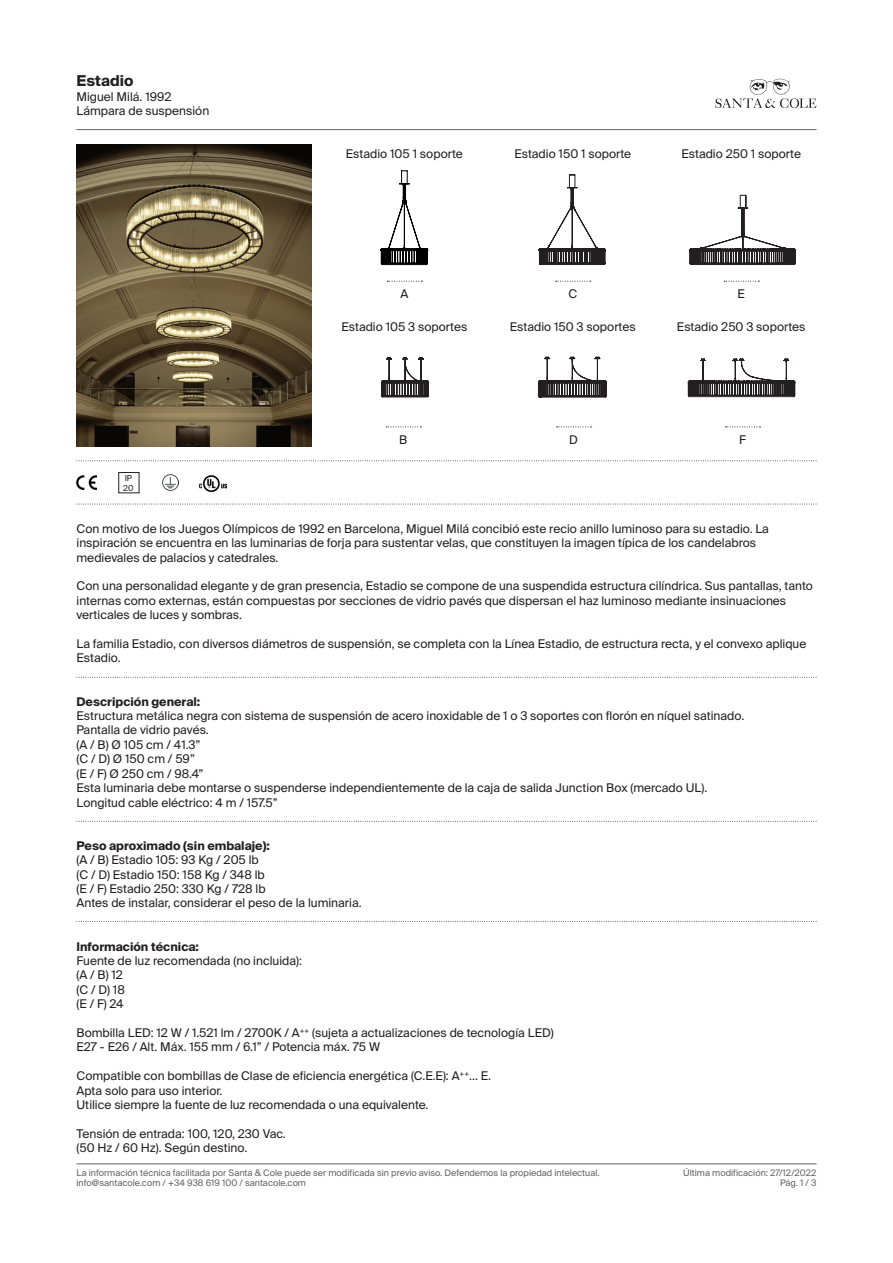
<style>
.page{position:relative;width:893px;height:1263px;background:#fff}
.page>*{position:absolute;margin:0;border:0;box-sizing:border-box;transform-origin:0 0}
.t1{font:700 15px "Suisse Intl";color:#231f20}
.t2{font:12px/14.4px "Suisse Intl";color:#231f20}
.t3{font:700 12px "Suisse Intl";color:#231f20}
.t4{font:9px "Suisse Intl";color:#636366}
.t5{font:8.25px "Suisse Intl";color:#231f20}
.s1{font-weight:700}
</style>
<div class="page">
<svg style="left:715px;top:79px;width:101px;height:29px"></svg>
<hr style="left:77px;top:129px;width:739px;height:1px;background:#636366">
<hr style="left:77px;top:1163px;width:739px;height:1px;background:#636366">
<svg style="left:77px;top:460px;width:740px;height:1px"></svg>
<svg style="left:77px;top:504px;width:740px;height:1px"></svg>
<svg style="left:77px;top:821px;width:740px;height:1px"></svg>
<svg style="left:77px;top:677px;width:740px;height:1px"></svg>
<svg style="left:77px;top:921px;width:740px;height:1px"></svg>
<img style="left:77px;top:475px;width:19px;height:14px">
<img style="left:200px;top:475px;width:26px;height:16px">
<img style="left:162px;top:474px;width:17px;height:17px">
<img style="left:77px;top:144px;width:234px;height:302px">
<svg style="left:387px;top:281px;width:35px;height:1px"></svg>
<svg style="left:386px;top:426px;width:35px;height:1px"></svg>
<svg style="left:556px;top:281px;width:35px;height:1px"></svg>
<svg style="left:557px;top:426px;width:35px;height:1px"></svg>
<svg style="left:724px;top:281px;width:35px;height:1px"></svg>
<svg style="left:725px;top:426px;width:35px;height:1px"></svg>
<svg style="left:381px;top:357px;width:48px;height:40px"></svg>
<svg style="left:539px;top:174px;width:67px;height:91px"></svg>
<svg style="left:538px;top:357px;width:69px;height:40px"></svg>
<svg style="left:688px;top:359px;width:107px;height:38px"></svg>
<svg style="left:690px;top:195px;width:106px;height:70px"></svg>
<svg style="left:381px;top:171px;width:47px;height:94px"></svg>
<p class="t1" style="left:77px;top:72px;width:59px">Estadio</p>
<p class="t2" style="left:77px;top:89px;width:134px">Miguel Milá. 1992<br>Lámpara de suspensión</p>
<p class="t5" style="left:125px;top:473px;width:9px">IP</p>
<p class="t5" style="left:123px;top:483px;width:12px">20</p>
<p class="t2" style="left:346px;top:147px;width:118px">Estadio 105 1 soporte</p>
<p class="t2" style="left:514px;top:147px;width:118px">Estadio 150 1 soporte</p>
<p class="t2" style="left:681px;top:147px;width:121px">Estadio 250 1 soporte</p>
<p class="t2" style="left:400px;top:287px;width:9px">A</p>
<p class="t2" style="left:568px;top:287px;width:10px">C</p>
<p class="t2" style="left:737px;top:287px;width:9px">E</p>
<p class="t2" style="left:341px;top:320px;width:127px">Estadio 105 3 soportes</p>
<p class="t2" style="left:510px;top:320px;width:127px">Estadio 150 3 soportes</p>
<p class="t2" style="left:677px;top:320px;width:130px">Estadio 250 3 soportes</p>
<p class="t2" style="left:399px;top:433px;width:10px">B</p>
<p class="t2" style="left:569px;top:433px;width:10px">D</p>
<p class="t2" style="left:739px;top:433px;width:8px">F</p>
<p class="t2" style="left:77px;top:521px;width:694px">Con motivo de los Juegos Olímpicos de 1992 en Barcelona, Miguel Milá concibió este recio anillo luminoso para su estadio. La inspiración se encuentra en las luminarias de forja para sustentar velas, que constituyen la imagen típica de los candelabros medievales de palacios y catedrales.</p>
<p class="t2" style="left:77px;top:579px;width:738px">Con una personalidad elegante y de gran presencia, Estadio se compone de una suspendida estructura cilíndrica. Sus pantallas, tanto internas como externas, están compuestas por secciones de vidrio pavés que dispersan el haz luminoso mediante insinuaciones verticales de luces y sombras.</p>
<p class="t2" style="left:77px;top:637px;width:731px">La familia Estadio, con diversos diámetros de suspensión, se completa con la Línea Estadio, de estructura recta, y el convexo aplique<br>Estadio.</p>
<p class="t2" style="left:77px;top:694px;width:669px"><span class="s1">Descripción general:<br></span>Estructura metálica negra con sistema de suspensión de acero inoxidable de 1 o 3 soportes con florón en níquel satinado.</p>
<p class="t2" style="left:77px;top:723px;width:134px">Pantalla de vidrio pavés.</p>
<p class="t2" style="left:77px;top:737px;width:125px">(A / B) Ø 105 cm / 41.3”</p>
<p class="t2" style="left:77px;top:752px;width:120px">(C / D) Ø 150 cm / 59”</p>
<p class="t2" style="left:77px;top:766px;width:129px">(E / F) Ø 250 cm / 98.4”</p>
<p class="t2" style="left:77px;top:781px;width:632px">Esta luminaria debe montarse o suspenderse independientemente de la caja de salida Junction Box (mercado UL).</p>
<p class="t2" style="left:77px;top:795px;width:203px">Longitud cable eléctrico: 4 m / 157.5”</p>
<p class="t3" style="left:77px;top:838px;width:195px">Peso aproximado (sin embalaje):</p>
<p class="t2" style="left:77px;top:853px;width:184px">(A / B) Estadio 105: 93 Kg / 205 lb</p>
<p class="t2" style="left:77px;top:867px;width:190px">(C / D) Estadio 150: 158 Kg / 348 lb</p>
<p class="t2" style="left:77px;top:881px;width:191px">(E / F) Estadio 250: 330 Kg / 728 lb</p>
<p class="t2" style="left:77px;top:896px;width:287px">Antes de instalar, considerar el peso de la luminaria.</p>
<p class="t2" style="left:77px;top:939px;width:227px"><span class="s1">Información técnica:<br></span>Fuente de luz recomendada (no incluida):</p>
<p class="t2" style="left:77px;top:968px;width:48px">(A / B) 12</p>
<p class="t2" style="left:77px;top:982px;width:50px">(C / D) 18</p>
<p class="t2" style="left:77px;top:997px;width:49px">(E / F) 24</p>
<p class="t2" style="left:77px;top:1025px;width:479px">Bombilla LED: 12 W / 1.521 lm / 2700K / A<sup>++</sup> (sujeta a actualizaciones de tecnología LED)</p>
<p class="t2" style="left:77px;top:1040px;width:305px">E27 - E26 / Alt. Máx. 155 mm / 6.1” / Potencia máx. 75 W</p>
<p class="t2" style="left:77px;top:1069px;width:416px">Compatible con bombillas de Clase de eficiencia energética (C.E.E): A<sup>++</sup>... E.</p>
<p class="t2" style="left:77px;top:1083px;width:147px">Apta solo para uso interior.</p>
<p class="t2" style="left:77px;top:1097px;width:354px">Utilice siempre la fuente de luz recomendada o una equivalente.</p>
<p class="t2" style="left:77px;top:1126px;width:211px">Tensión de entrada: 100, 120, 230 Vac.</p>
<p class="t2" style="left:77px;top:1141px;width:172px">(50 Hz / 60 Hz). Según destino.</p>
<p class="t4" style="left:77px;top:1167px;width:525px">La información técnica facilitada por Santa &amp; Cole puede ser modificada sin previo aviso. Defendemos la propiedad intelectual.</p>
<p class="t4" style="left:683px;top:1167px;width:135px">Última modificación: 27/12/2022</p>
<p class="t4" style="left:77px;top:1178px;width:231px">info@santacole.com / +34 938 619 100 / santacole.com</p>
<p class="t4" style="left:780px;top:1178px;width:38px">Pág. 1 / 3</p>
</div>
